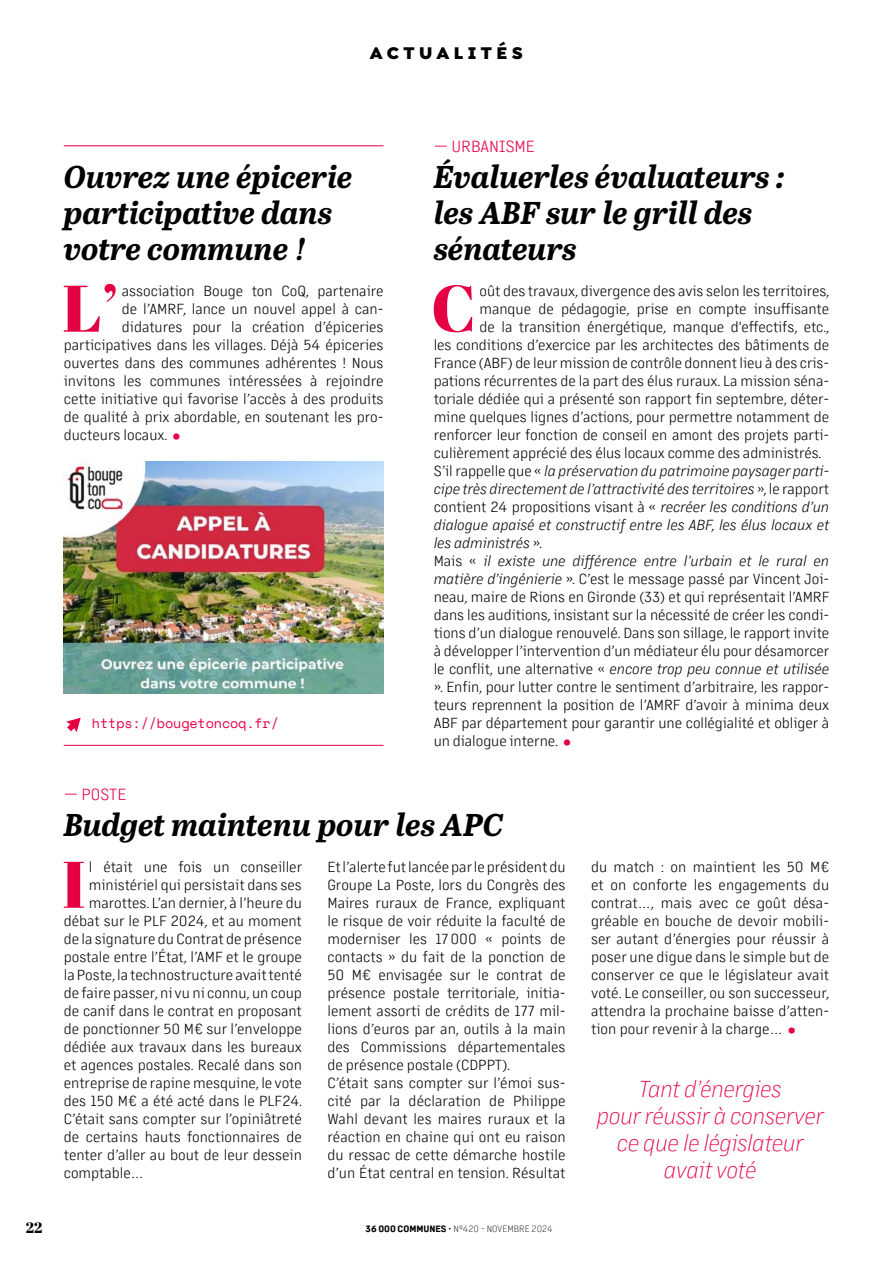
<style>
.page{position:relative;width:893px;height:1263px;background:#fff}
.page>*{position:absolute;margin:0;border:0;box-sizing:border-box;transform-origin:0 0}
.Body_Lettrine_Actu{font:65.7px "Abril Fatface";color:#e50043}
.Titre_Actu{font:italic 700 31.5px/36px "Abril Text";color:#000}
.Exergue_Actu{font:italic 300 22.5px/27px "Margin MVB";letter-spacing:-.02em;color:#e50043;text-align:center}
.Rubriques{font:900 18px "Isidora Sans Alt";letter-spacing:.25em;color:#000}
.Catégorie_Actu{font:300 15.75px "Margin MVB";color:#e50043}
.t1{font:15px "Abril Fatface";color:#000}
.Body_Actu{font:300 14.25px/18px "Margin MVB";color:#000;text-align:justify}
.Body_Lettrine_Actu-2{font:300 14.25px "Margin MVB";color:#000}
.Body_Actu-2{font:italic 300 14.25px/18px "Margin MVB";letter-spacing:-.005em;color:#000;text-align:justify}
.Info_plus{font:13.5px "Space Mono";letter-spacing:-.01em;color:#e50043}
.t2{font:300 9px "Margin MVB";color:#000}
.s1{font-family:"Isidora Sans Alt";font-weight:900;font-size:22.5px;color:#e50043}
.s2{font-style:normal}
.s3{font-style:italic}
.s4{font-weight:700}
</style>
<div class="page">
<svg style="left:66px;top:718px;width:15px;height:14px"></svg>
<img style="left:64px;top:461px;width:320px;height:233px">
<hr style="left:64px;top:145px;width:320px;height:1px;background:#e50043">
<hr style="left:64px;top:745px;width:320px;height:1px;background:#e50043">
<p class="Rubriques" style="left:370px;top:42px;width:155px">ACTUALITÉS</p>
<p class="Titre_Actu" style="left:64px;top:157px;width:290px">Ouvrez une épicerie participative dans votre commune !</p>
<p class="Body_Lettrine_Actu" style="left:62px;top:262px;width:58px">L’</p>
<p class="Body_Lettrine_Actu-2" style="left:122px;top:281px;width:263px">association Bouge ton CoQ, partenaire</p>
<p class="Body_Lettrine_Actu-2" style="left:122px;top:299px;width:263px">de l’AMRF, lance un nouvel appel à can-</p>
<p class="Body_Lettrine_Actu-2" style="left:122px;top:317px;width:263px">didatures pour la création d’épiceries</p>
<p class="Body_Lettrine_Actu-2" style="left:64px;top:335px;width:321px">participatives dans les villages. Déjà 54 épiceries</p>
<p class="Body_Lettrine_Actu-2" style="left:64px;top:353px;width:321px">ouvertes dans des communes adhérentes ! Nous</p>
<p class="Body_Lettrine_Actu-2" style="left:64px;top:371px;width:321px">invitons les communes intéressées à rejoindre</p>
<p class="Body_Lettrine_Actu-2" style="left:64px;top:389px;width:321px">cette initiative qui favorise l’accès à des produits</p>
<p class="Body_Lettrine_Actu-2" style="left:64px;top:407px;width:321px">de qualité à prix abordable, en soutenant les pro-</p>
<p class="Body_Lettrine_Actu-2" style="left:64px;top:425px;width:119px">ducteurs locaux. <span class="s1">•</span></p>
<p class="Info_plus" style="left:92px;top:713px;width:189px">https://bougetoncoq.fr/</p>
<p class="Catégorie_Actu" style="left:434px;top:135px;width:103px">— URBANISME</p>
<p class="Titre_Actu" style="left:434px;top:157px;width:352px">Évaluerles évaluateurs : les ABF sur le grill des sénateurs</p>
<p class="Body_Lettrine_Actu" style="left:431px;top:262px;width:47px">C</p>
<p class="Body_Lettrine_Actu-2" style="left:480px;top:281px;width:351px">oût des travaux, divergence des avis selon les territoires,</p>
<p class="Body_Lettrine_Actu-2" style="left:480px;top:299px;width:351px">manque de pédagogie, prise en compte insuffisante</p>
<p class="Body_Lettrine_Actu-2" style="left:480px;top:317px;width:351px">de la transition énergétique, manque d'effectifs, etc.,</p>
<p class="Body_Lettrine_Actu-2" style="left:434px;top:335px;width:397px">les conditions d’exercice par les architectes des bâtiments de</p>
<p class="Body_Lettrine_Actu-2" style="left:434px;top:353px;width:397px">France (ABF) de leur mission de contrôle donnent lieu à des cris-</p>
<p class="Body_Lettrine_Actu-2" style="left:434px;top:371px;width:397px">pations récurrentes de la part des élus ruraux. La mission séna-</p>
<p class="Body_Lettrine_Actu-2" style="left:434px;top:389px;width:397px">toriale dédiée qui a présenté son rapport fin septembre, déter-</p>
<p class="Body_Lettrine_Actu-2" style="left:434px;top:407px;width:397px">mine quelques lignes d’actions, pour permettre notamment de</p>
<p class="Body_Lettrine_Actu-2" style="left:434px;top:425px;width:397px">renforcer leur fonction de conseil en amont des projets parti-</p>
<p class="Body_Lettrine_Actu-2" style="left:434px;top:443px;width:389px">culièrement apprécié des élus locaux comme des administrés.</p>
<p class="Body_Actu-2" style="left:434px;top:461px;width:397px"><span class="s2">S’il rappelle que «</span> la préservation du patrimoine paysager parti&shy;cipe très directement de l’attractivité des territoires <span class="s2">», le rapport contient 24 propositions visant à «</span> recréer les conditions d’un dialogue apaisé et constructif entre les ABF, les élus locaux et les administrés <span class="s2">».</span></p>
<p class="Body_Actu" style="left:434px;top:551px;width:397px">Mais « <span class="s3">il existe une différence entre l’urbain et le rural en matière d’ingénierie</span> ». C’est le message passé par Vincent Joi&shy;neau, maire de Rions en Gironde (33) et qui représentait l’AMRF dans les auditions, insistant sur la nécessité de créer les condi&shy;tions d’un dialogue renouvelé. Dans son sillage, le rapport invite à développer l’intervention d’un médiateur élu pour désamorcer le conflit, une alternative « <span class="s3">encore trop peu connue et utilisée </span>». Enfin, pour lutter contre le sentiment d’arbitraire, les rappor&shy;teurs reprennent la position de l’AMRF d’avoir à minima deux ABF par département pour garantir une collégialité et obliger à un dialogue interne. <span class="s1">•</span></p>
<p class="Catégorie_Actu" style="left:64px;top:783px;width:64px">— POSTE</p>
<p class="Titre_Actu" style="left:64px;top:805px;width:441px">Budget maintenu pour les APC</p>
<p class="Body_Lettrine_Actu" style="left:62px;top:838px;width:25px">I</p>
<p class="Body_Lettrine_Actu-2" style="left:89px;top:857px;width:215px">l était une fois un conseiller</p>
<p class="Body_Actu" style="left:327px;top:857px;width:240px">Et l’alerte fut lancée par le président du Groupe La Poste, lors du Congrès des Maires ruraux de France, expliquant le risque de voir réduite la faculté de moderniser les 17000 « points de contacts » du fait de la ponction de 50 M€ envisagée sur le contrat de présence postale territoriale, initia&shy;lement assorti de crédits de 177 mil&shy;lions d’euros par an, outils à la main des Commissions départementales de présence postale (CDPPT).</p>
<p class="Body_Actu" style="left:327px;top:1073px;width:240px">C’était sans compter sur l’émoi sus&shy;cité par la déclaration de Philippe Wahl devant les maires ruraux et la réaction en chaine qui ont eu raison du ressac de cette démarche hostile d’un État central en tension. Résultat</p>
<p class="Body_Lettrine_Actu-2" style="left:89px;top:875px;width:215px">ministériel qui persistait dans ses</p>
<p class="Body_Lettrine_Actu-2" style="left:89px;top:893px;width:215px">marottes. L’an dernier, à l’heure du</p>
<p class="Body_Lettrine_Actu-2" style="left:64px;top:911px;width:240px">débat sur le PLF 2024, et au moment</p>
<p class="Body_Lettrine_Actu-2" style="left:64px;top:929px;width:240px">de la signature du Contrat de présence</p>
<p class="Body_Lettrine_Actu-2" style="left:64px;top:947px;width:240px">postale entre l’État, l’AMF et le groupe</p>
<p class="Body_Lettrine_Actu-2" style="left:64px;top:965px;width:240px">la Poste, la technostructure avait tenté</p>
<p class="Body_Lettrine_Actu-2" style="left:64px;top:983px;width:240px">de faire passer, ni vu ni connu, un coup</p>
<p class="Body_Lettrine_Actu-2" style="left:64px;top:1001px;width:240px">de canif dans le contrat en proposant</p>
<p class="Body_Lettrine_Actu-2" style="left:64px;top:1019px;width:240px">de ponctionner 50 M€ sur l’enveloppe</p>
<p class="Body_Lettrine_Actu-2" style="left:64px;top:1037px;width:240px">dédiée aux travaux dans les bureaux</p>
<p class="Body_Lettrine_Actu-2" style="left:64px;top:1055px;width:240px">et agences postales. Recalé dans son</p>
<p class="Body_Lettrine_Actu-2" style="left:64px;top:1073px;width:240px">entreprise de rapine mesquine, le vote</p>
<p class="Body_Lettrine_Actu-2" style="left:64px;top:1091px;width:240px">des 150 M€ a été acté dans le PLF24.</p>
<p class="Body_Lettrine_Actu-2" style="left:64px;top:1109px;width:240px">C’était sans compter sur l’opiniâtreté</p>
<p class="Body_Lettrine_Actu-2" style="left:64px;top:1127px;width:240px">de certains hauts fonctionnaires de</p>
<p class="Body_Lettrine_Actu-2" style="left:64px;top:1145px;width:240px">tenter d’aller au bout de leur dessein</p>
<p class="Body_Lettrine_Actu-2" style="left:64px;top:1163px;width:81px">comptable…</p>
<p class="t1" style="left:26px;top:1217px;width:18px">22</p>
<p class="t2" style="left:366px;top:1222px;width:189px"><span class="s4">36 000 COMMUNES</span> • N°420 - NOVEMBRE 2024</p>
<p class="Body_Actu" style="left:591px;top:857px;width:240px">du match : on maintient les 50 M€ et on conforte les engagements du contrat…, mais avec ce goût désa&shy;gréable en bouche de devoir mobili&shy;ser autant d’énergies pour réussir à poser une digue dans le simple but de conserver ce que le législateur avait voté. Le conseiller, ou son successeur, attendra la prochaine baisse d’atten&shy;tion pour revenir à la charge… <span class="s1">•</span></p>
<p class="Exergue_Actu" style="left:597px;top:1074px;width:229px">Tant d’énergies<br>pour réussir à conserver ce que le législateur avait voté</p>
</div>
